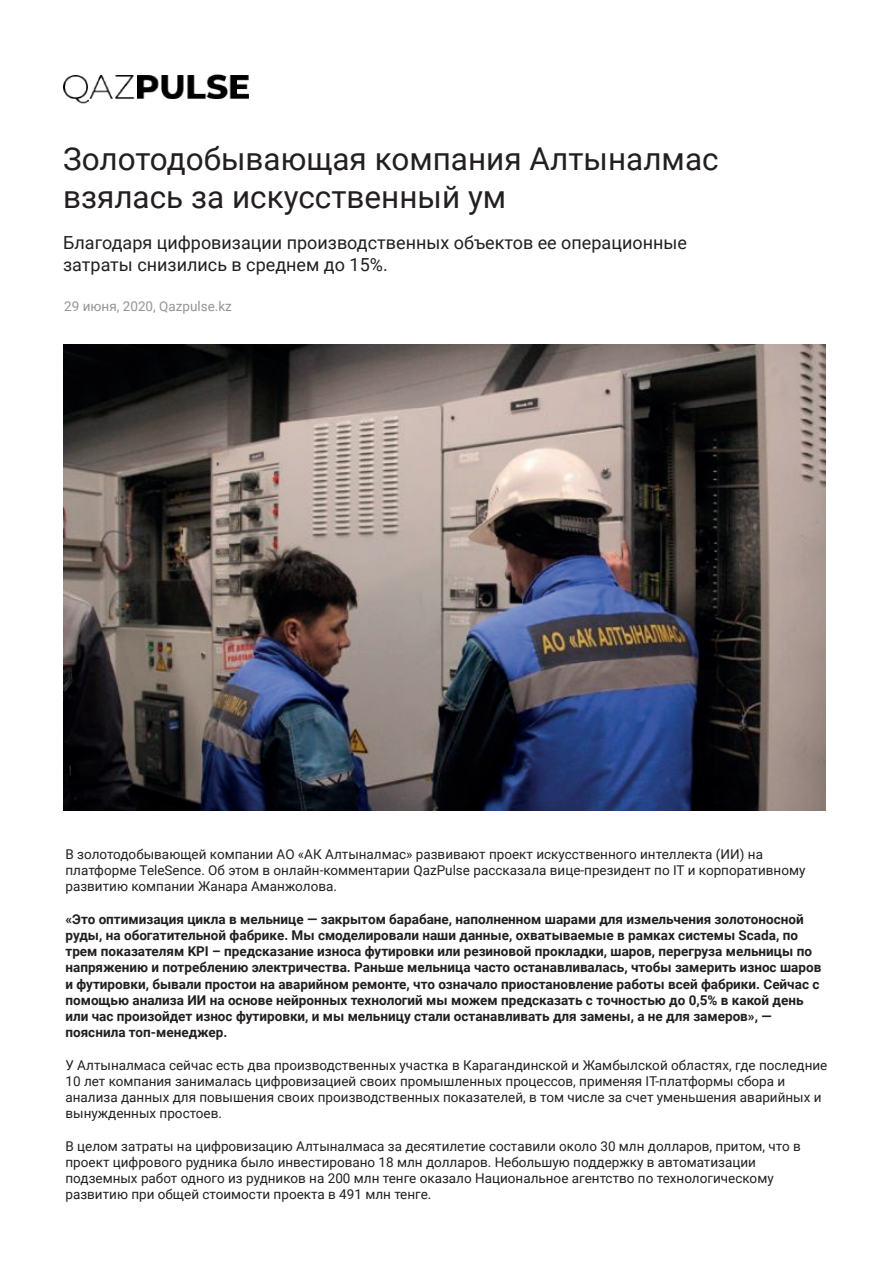
<style>
.page{position:relative;width:893px;height:1263px;background:#fff}
.page>*{position:absolute;margin:0;border:0;box-sizing:border-box;transform-origin:0 0}
.t1{font:31.5px/37.8px "Roboto";color:#231f20}
.t2{font:18px/21.6px "Roboto";color:#231f20}
.t3{font:13.5px/16.2px "Roboto";color:#231f20}
.t4{font:700 13.5px/16.2px "Roboto";color:#231f20}
.t5{font:13.5px "Roboto";color:#939598}
</style>
<div class="page">
<img style="left:64px;top:74px;width:184px;height:30px">
<img style="left:64px;top:345px;width:761px;height:465px">
<h1 class="t1" style="left:63px;top:139px;width:657px">Золотодобывающая компания Алтыналмас взялась за искусственный ум</h1>
<h2 class="t2" style="left:63px;top:232px;width:625px">Благодаря цифровизации производственных объектов ее операционные затраты снизились в среднем до 15%.</h2>
<p class="t5" style="left:64px;top:297px;width:169px">29 июня, 2020, Qazpulse.kz</p>
<p class="t3" style="left:65px;top:846px;width:741px">В золотодобывающей компании АО «АК Алтыналмас» развивают проект искусственного интеллекта (ИИ) на платформе TeleSence. Об этом в онлайн-комментарии QazPulse рассказала вице-президент по IT и корпоративному развитию компании Жанара Аманжолова.</p>
<p class="t4" style="left:65px;top:910px;width:757px">«Это оптимизация цикла в мельнице — закрытом барабане, наполненном шарами для измельчения золотоносной руды, на обогатительной фабрике. Мы смоделировали наши данные, охватываемые в рамках системы Scada, по трем показателям KPI – предсказание износа футировки или резиновой прокладки, шаров, перегруза мельницы по напряжению и потреблению электричества. Раньше мельница часто останавливалась, чтобы замерить износ шаров и футировки, бывали простои на аварийном ремонте, что означало приостановление работы всей фабрики. Сейчас с помощью анализа ИИ на основе нейронных технологий мы можем предсказать с точностью до 0,5% в какой день или час произойдет износ футировки, и мы мельницу стали останавливать для замены, а не для замеров», — пояснила топ-менеджер.</p>
<p class="t3" style="left:65px;top:1056px;width:763px">У Алтыналмаса сейчас есть два производственных участка в Карагандинской и Жамбылской областях, где последние 10 лет компания занималась цифровизацией своих промышленных процессов, применяя IT-платформы сбора и анализа данных для повышения своих производственных показателей, в том числе за счет уменьшения аварийных и вынужденных простоев.</p>
<p class="t3" style="left:65px;top:1137px;width:737px">В целом затраты на цифровизацию Алтыналмаса за десятилетие составили около 30 млн долларов, притом, что в проект цифрового рудника было инвестировано 18 млн долларов. Небольшую поддержку в автоматизации подземных работ одного из рудников на 200 млн тенге оказало Национальное агентство по технологическому развитию при общей стоимости проекта в 491 млн тенге.</p>
</div>
